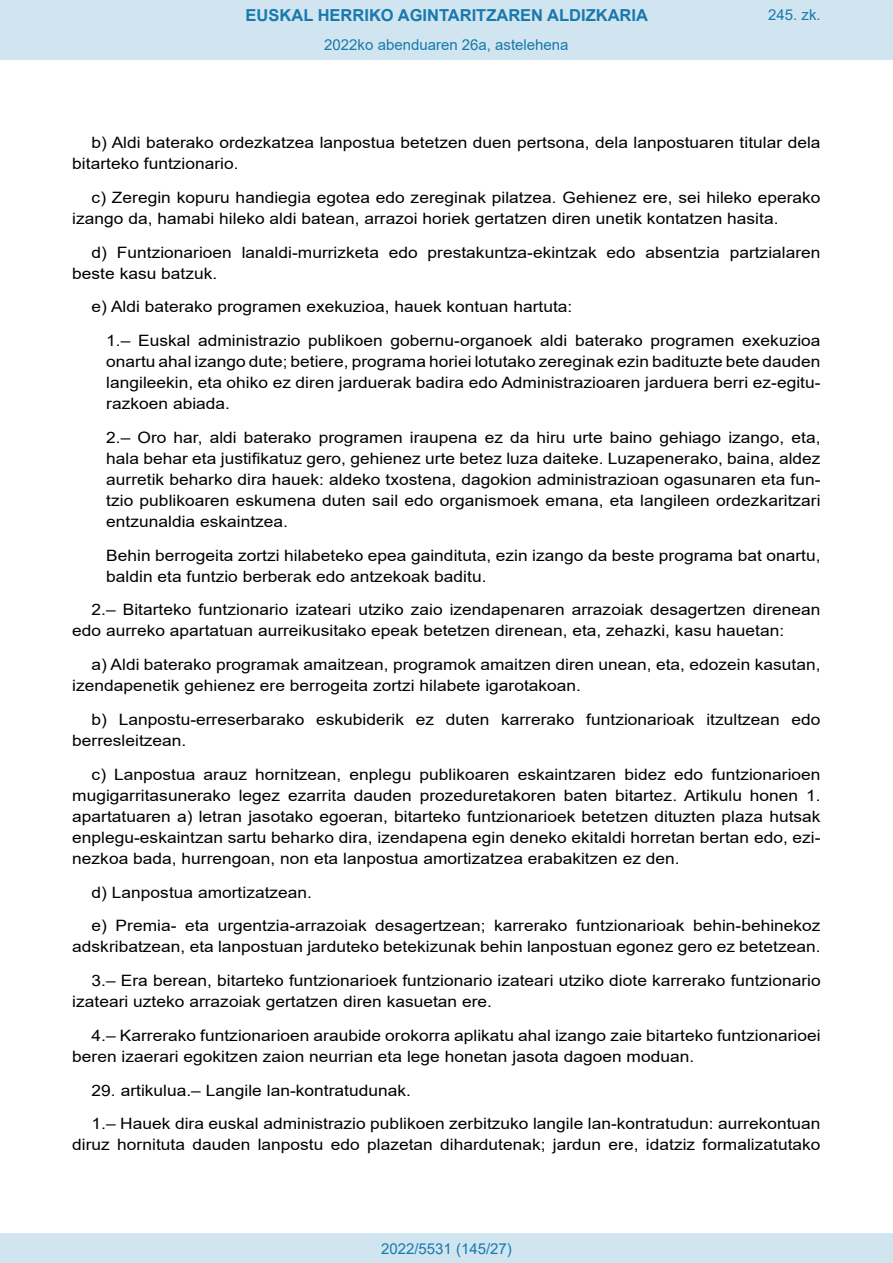
<style>
.page{position:relative;width:893px;height:1263px;background:#fff}
.page>*{position:absolute;margin:0;border:0;box-sizing:border-box;transform-origin:0 0}
.t1{font:700 16.5px "Arial";color:#1879ad}
.BOPVDetalle{font:15.6px/21px "Arial";color:#000;scale:1.11 1}
.BOPVDetalle1{font:15.6px/21px "Arial";color:#000;text-align:justify;scale:1.11 1}
.Paginacion_Centro{font:15px "Arial";color:#1879ad}
</style>
<div class="page">
<div style="left:0;top:0;width:893px;height:60px;background:#d0e5f0"></div>
<div style="left:0;top:1233px;width:893px;height:30px;background:#d0e5f0"></div>
<p class="t1" style="left:246px;top:3px;width:404px">EUSKAL HERRIKO AGINTARITZAREN ALDIZKARIA</p>
<p class="Paginacion_Centro" style="left:324px;top:35px;width:246px">2022ko abenduaren 26a, astelehena</p>
<p class="Paginacion_Centro" style="left:768px;top:5px;width:54px">245. zk.</p>
<p class="BOPVDetalle" style="left:72px;top:132px;width:676px;text-indent:19px">b) Aldi baterako ordezkatzea lanpostua betetzen duen pertsona, dela lanpostuaren titular dela bitarteko funtzionario.</p>
<p class="BOPVDetalle" style="left:72px;top:187px;width:676px;text-indent:19px">c) Zeregin kopuru handiegia egotea edo zereginak pilatzea. Gehienez ere, sei hileko eperako izango da, hamabi hileko aldi batean, arrazoi horiek gertatzen diren unetik kontatzen hasita.</p>
<p class="BOPVDetalle" style="left:72px;top:242px;width:676px;text-indent:19px">d) Funtzionarioen lanaldi-murrizketa edo prestakuntza-ekintzak edo absentzia partzialaren beste kasu batzuk.</p>
<p class="BOPVDetalle" style="left:92px;top:296px;width:435px">e) Aldi baterako programen exekuzioa, hauek kontuan hartuta:</p>
<p class="BOPVDetalle1" style="left:106px;top:330px;width:645px">1.– Euskal administrazio publikoen gobernu-organoek aldi baterako programen exekuzioa onartu ahal izango dute; betiere, programa horiei lotutako zereginak ezin badituzte bete dauden langileekin, eta ohiko ez diren jarduerak badira edo Administrazioaren jarduera berri ez-egitu&shy;razkoen abiada.</p>
<p class="BOPVDetalle1" style="left:106px;top:427px;width:645px">2.– Oro har, aldi baterako programen iraupena ez da hiru urte baino gehiago izango, eta, hala behar eta justifikatuz gero, gehienez urte betez luza daiteke. Luzapenerako, baina, aldez aurretik beharko dira hauek: aldeko txostena, dagokion administrazioan ogasunaren eta fun&shy;tzio publikoaren eskumena duten sail edo organismoek emana, eta langileen ordezkaritzari entzunaldia eskaintzea.</p>
<p class="BOPVDetalle1" style="left:106px;top:545px;width:645px">Behin berrogeita zortzi hilabeteko epea gaindituta, ezin izango da beste programa bat onartu, baldin eta funtzio berberak edo antzekoak baditu.</p>
<p class="BOPVDetalle" style="left:72px;top:599px;width:676px;text-indent:19px">2.– Bitarteko funtzionario izateari utziko zaio izendapenaren arrazoiak desagertzen direnean edo aurreko apartatuan aurreikusitako epeak betetzen direnean, eta, zehazki, kasu hauetan:</p>
<p class="BOPVDetalle" style="left:72px;top:654px;width:676px;text-indent:19px">a) Aldi baterako programak amaitzean, programok amaitzen diren unean, eta, edozein kasutan, izendapenetik gehienez ere berrogeita zortzi hilabete igarotakoan.</p>
<p class="BOPVDetalle" style="left:72px;top:709px;width:676px;text-indent:19px">b) Lanpostu-erreserbarako eskubiderik ez duten karrerako funtzionarioak itzultzean edo berresleitzean.</p>
<p class="BOPVDetalle" style="left:72px;top:764px;width:676px;text-align:justify;text-indent:19px">c) Lanpostua arauz hornitzean, enplegu publikoaren eskaintzaren bidez edo funtzionarioen mugigarritasunerako legez ezarrita dauden prozeduretakoren baten bitartez. Artikulu honen 1. apartatuaren a) letran jasotako egoeran, bitarteko funtzionarioek betetzen dituzten plaza hutsak enplegu-eskaintzan sartu beharko dira, izendapena egin deneko ekitaldi horretan bertan edo, ezi&shy;nezkoa bada, hurrengoan, non eta lanpostua amortizatzea erabakitzen ez den.</p>
<p class="BOPVDetalle" style="left:92px;top:881px;width:200px">d) Lanpostua amortizatzean.</p>
<p class="BOPVDetalle" style="left:72px;top:915px;width:676px;text-align:right">e) Premia- eta urgentzia-arrazoiak desagertzean; karrerako funtzionarioak behin-behinekoz adskribatzean, eta lanpostuan jarduteko betekizunak behin lanpostuan egonez gero ez betetzean.</p>
<p class="BOPVDetalle" style="left:72px;top:970px;width:676px;text-indent:19px">3.– Era berean, bitarteko funtzionarioek funtzionario izateari utziko diote karrerako funtzionario izateari uzteko arrazoiak gertatzen diren kasuetan ere.</p>
<p class="BOPVDetalle" style="left:72px;top:1025px;width:676px;text-indent:19px">4.– Karrerako funtzionarioen araubide orokorra aplikatu ahal izango zaie bitarteko funtzionarioei beren izaerari egokitzen zaion neurrian eta lege honetan jasota dagoen moduan.</p>
<p class="BOPVDetalle" style="left:92px;top:1079px;width:289px">29. artikulua.– Langile lan-kontratudunak.</p>
<p class="BOPVDetalle" style="left:72px;top:1113px;width:676px;text-align:right">1.– Hauek dira euskal administrazio publikoen zerbitzuko langile lan-kontratudun: aurrekontuan diruz hornituta dauden lanpostu edo plazetan dihardutenak; jardun ere, idatziz formalizatutako</p>
<p class="Paginacion_Centro" style="left:381px;top:1238px;width:132px">2022/5531 (145/27)</p>
</div>
